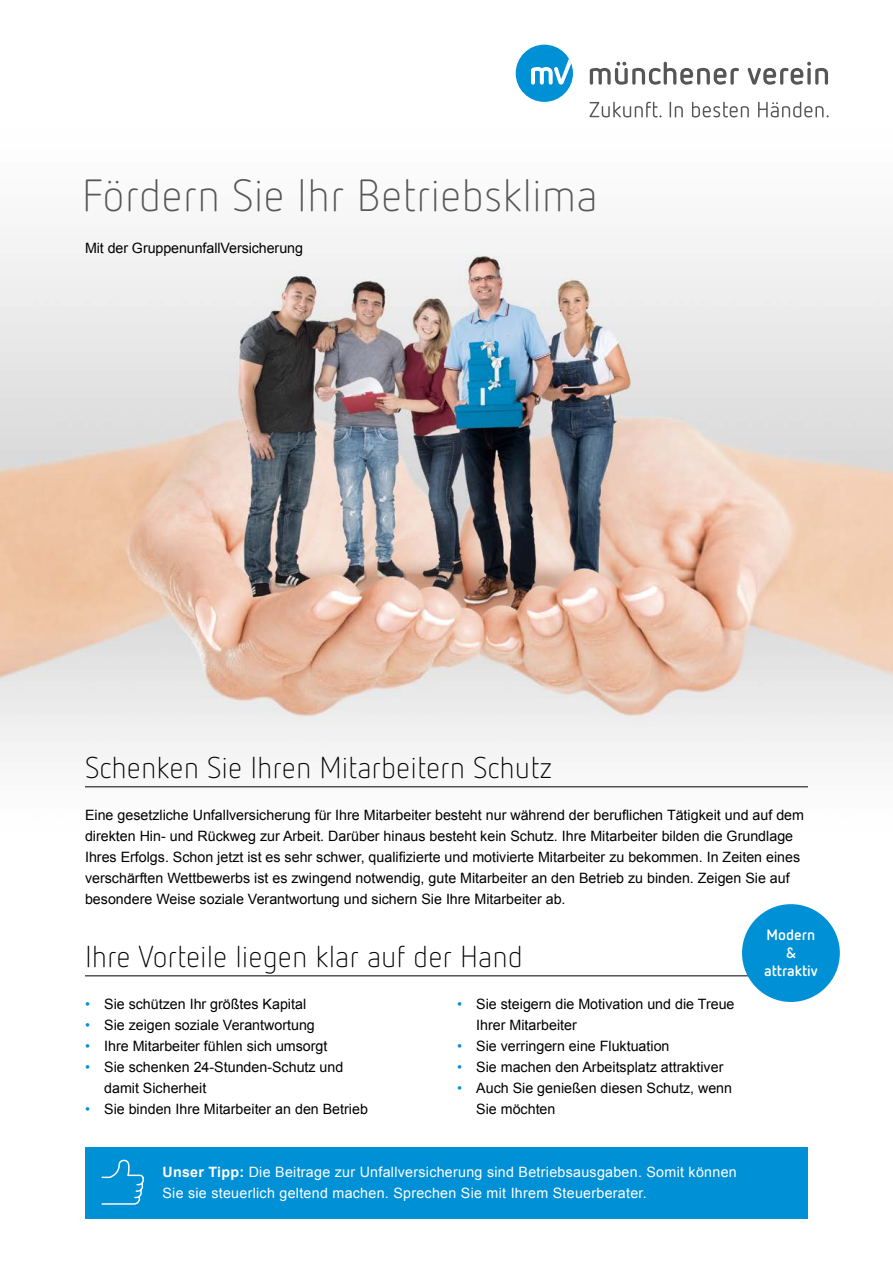
<style>
.page{position:relative;width:893px;height:1263px;background:#fff}
.page>*{position:absolute;margin:0;border:0;box-sizing:border-box;transform-origin:0 0}
.t1{font:300 45px "Netto OT";color:#565656}
.t2{font:300 30px "Netto OT";color:#000}
.t3{font:700 15px/18px "Netto OT";color:#fff;text-align:center}
.t4{font:14.25px/21px "Arial";color:#000}
.t5{font:14.25px/21px "Arial";letter-spacing:.02em;color:#fff}
.s1{color:#0090d6}
.s2{font-weight:700}
</style>
<div class="page">
<img style="left:0;top:111px;width:893px;height:891px">
<svg style="left:590px;top:62px;width:149px;height:23px"></svg>
<svg style="left:748px;top:62px;width:80px;height:23px"></svg>
<svg style="left:589px;top:102px;width:73px;height:15px"></svg>
<svg style="left:670px;top:102px;width:13px;height:15px"></svg>
<svg style="left:692px;top:102px;width:57px;height:15px"></svg>
<svg style="left:758px;top:102px;width:71px;height:15px"></svg>
<div style="left:516px;top:45px;width:57px;height:57px;background:#0090d6;border-radius:50%"></div>
<svg style="left:531px;top:59px;width:40px;height:26px"></svg>
<hr style="left:85px;top:786px;width:723px;height:1px;background:#000">
<hr style="left:85px;top:975px;width:723px;height:1px;background:#000">
<div style="left:85px;top:1147px;width:723px;height:72px;background:#0090d6"></div>
<div style="left:742px;top:904px;width:98px;height:98px;background:#0090d6;border-radius:50%"></div>
<svg style="left:101px;top:1159px;width:43px;height:46px"></svg>
<h1 class="t1" style="left:82px;top:168px;width:517px">Fördern Sie Ihr Betriebsklima</h1>
<p class="t4" style="left:85px;top:238px;width:219px">Mit der GruppenunfallVersicherung</p>
<h2 class="t2" style="left:85px;top:750px;width:469px">Schenken Sie Ihren Mitarbeitern Schutz</h2>
<p class="t4" style="left:85px;top:805px;width:720px">Eine gesetzliche Unfallversicherung für Ihre Mitarbeiter besteht nur während der beruflichen Tätigkeit und auf dem direkten Hin- und Rückweg zur Arbeit. Darüber hinaus besteht kein Schutz. Ihre Mitarbeiter bilden die Grundlage Ihres Erfolgs. Schon jetzt ist es sehr schwer, qualifizierte und motivierte Mitarbeiter zu bekommen. In Zeiten eines verschärften Wettbewerbs ist es zwingend notwendig, gute Mitarbeiter an den Betrieb zu binden. Zeigen Sie auf besondere Weise soziale Verantwortung und sichern Sie Ihre Mitarbeiter ab.</p>
<h2 class="t2" style="left:85px;top:939px;width:439px">Ihre Vorteile liegen klar auf der Hand</h2>
<p class="t3" style="left:764px;top:925px;width:55px">Modern &amp; attraktiv</p>
<p class="t4" style="left:85px;top:994px;width:223px"><span class="s1">•</span> Sie schützen Ihr größtes Kapital</p>
<p class="t4" style="left:85px;top:1015px;width:231px"><span class="s1">•</span> Sie zeigen soziale Verantwortung</p>
<p class="t4" style="left:85px;top:1036px;width:244px"><span class="s1">•</span> Ihre Mitarbeiter fühlen sich umsorgt</p>
<p class="t4" style="left:104px;top:1057px;width:241px;text-indent:-19px"><span class="s1">•</span> Sie schenken 24-Stunden-Schutz und damit Sicherheit</p>
<p class="t4" style="left:85px;top:1099px;width:284px"><span class="s1">•</span> Sie binden Ihre Mitarbeiter an den Betrieb</p>
<p class="t4" style="left:476px;top:994px;width:260px;text-indent:-19px"><span class="s1">•</span> Sie steigern die Motivation und die Treue<br>Ihrer Mitarbeiter</p>
<p class="t4" style="left:457px;top:1036px;width:214px"><span class="s1">•</span> Sie verringern eine Fluktuation</p>
<p class="t4" style="left:457px;top:1057px;width:268px"><span class="s1">•</span> Sie machen den Arbeitsplatz attraktiver</p>
<p class="t4" style="left:476px;top:1078px;width:257px;text-indent:-19px"><span class="s1">•</span> Auch Sie genießen diesen Schutz, wenn<br>Sie möchten</p>
<p class="t5" style="left:162px;top:1162px;width:576px"><span class="s2">Unser Tipp:</span> Die Beitrage zur Unfallversicherung sind Betriebsausgaben. Somit können<br>Sie sie steuerlich geltend machen. Sprechen Sie mit Ihrem Steuerberater.</p>
</div>
